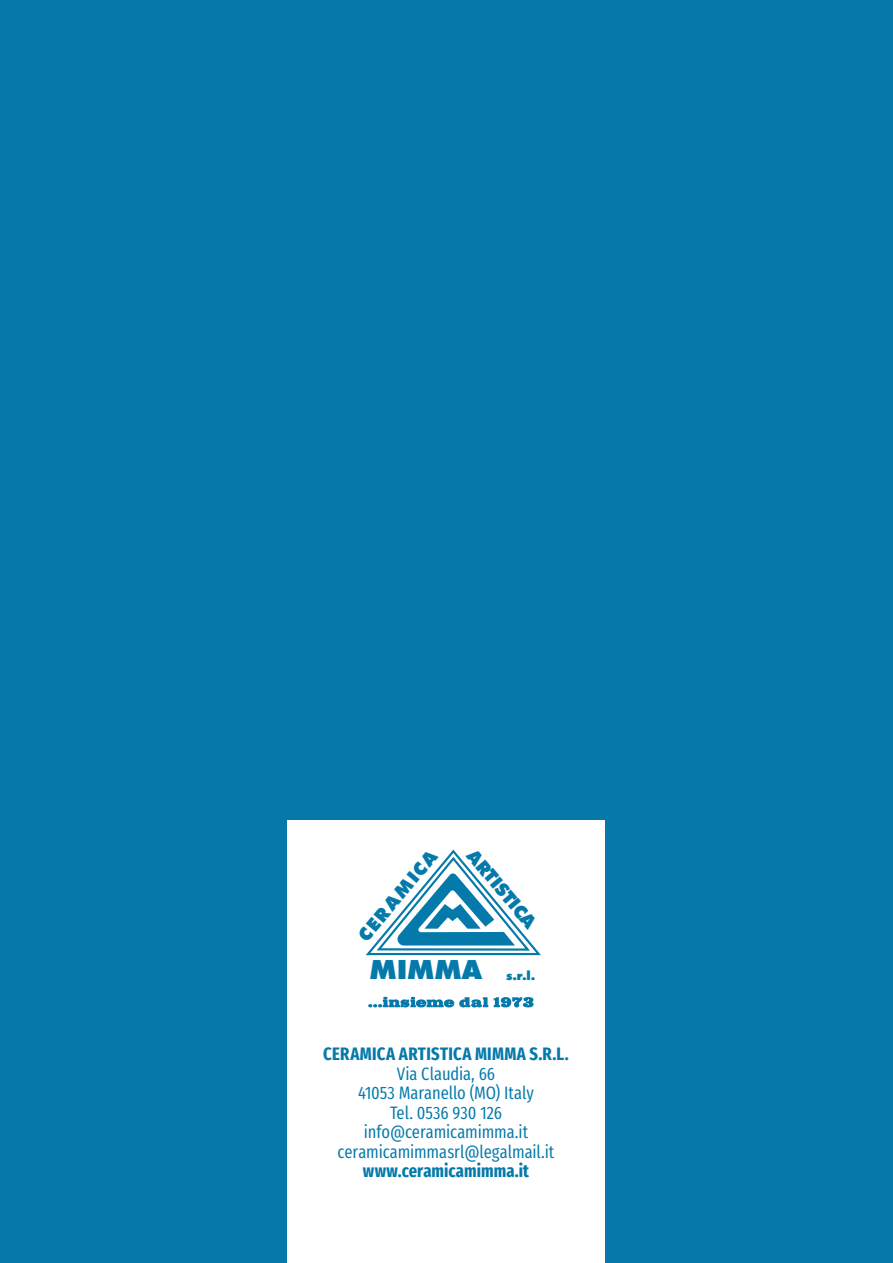
<style>
.page{position:relative;width:893px;height:1263px;background:#057aaa}
.page>*{position:absolute;margin:0;border:0;box-sizing:border-box;transform-origin:0 0}
.t1{font:800 19.65px "Futura PT";color:#057aaa}
.t2{font:18px/19.5px "Fira Sans Compressed";letter-spacing:-.005em;color:#057aaa;text-align:center}
.t3{font:700 18px "Fira Sans Compressed";letter-spacing:.015em;color:#057aaa}
.t4{font:800 13.05px "Futura PT";color:#057aaa}
.s1{font-size:28.5px}
</style>
<div class="page">
<div style="left:287px;top:821px;width:318px;height:442px;background:#fff"></div>
<svg style="left:366px;top:849px;width:175px;height:107px"></svg>
<svg style="left:368px;top:997px;width:165px;height:10px"></svg>
<p class="t1" style="left:352px;top:930px;width:113px;rotate:-50deg">CERAMICA</p>
<p class="t1" style="left:480px;top:844px;width:99px;rotate:50deg">ARTISTICA</p>
<p class="t4" style="left:369px;top:967px;width:168px"><span class="s1">MIMMA</span> s.r.l.</p>
<p class="t3" style="left:323px;top:1039px;width:247px">CERAMICA ARTISTICA MIMMA S.R.L.</p>
<p class="t2" style="left:338px;top:1063px;width:218px">Via Claudia, 66<br>41053 Maranello (MO) Italy<br>Tel. 0536 930 126 info@ceramicamimma.it ceramicamimmasrl@legalmail.it</p>
<p class="t3" style="left:363px;top:1156px;width:168px">www.ceramicamimma.it</p>
</div>
